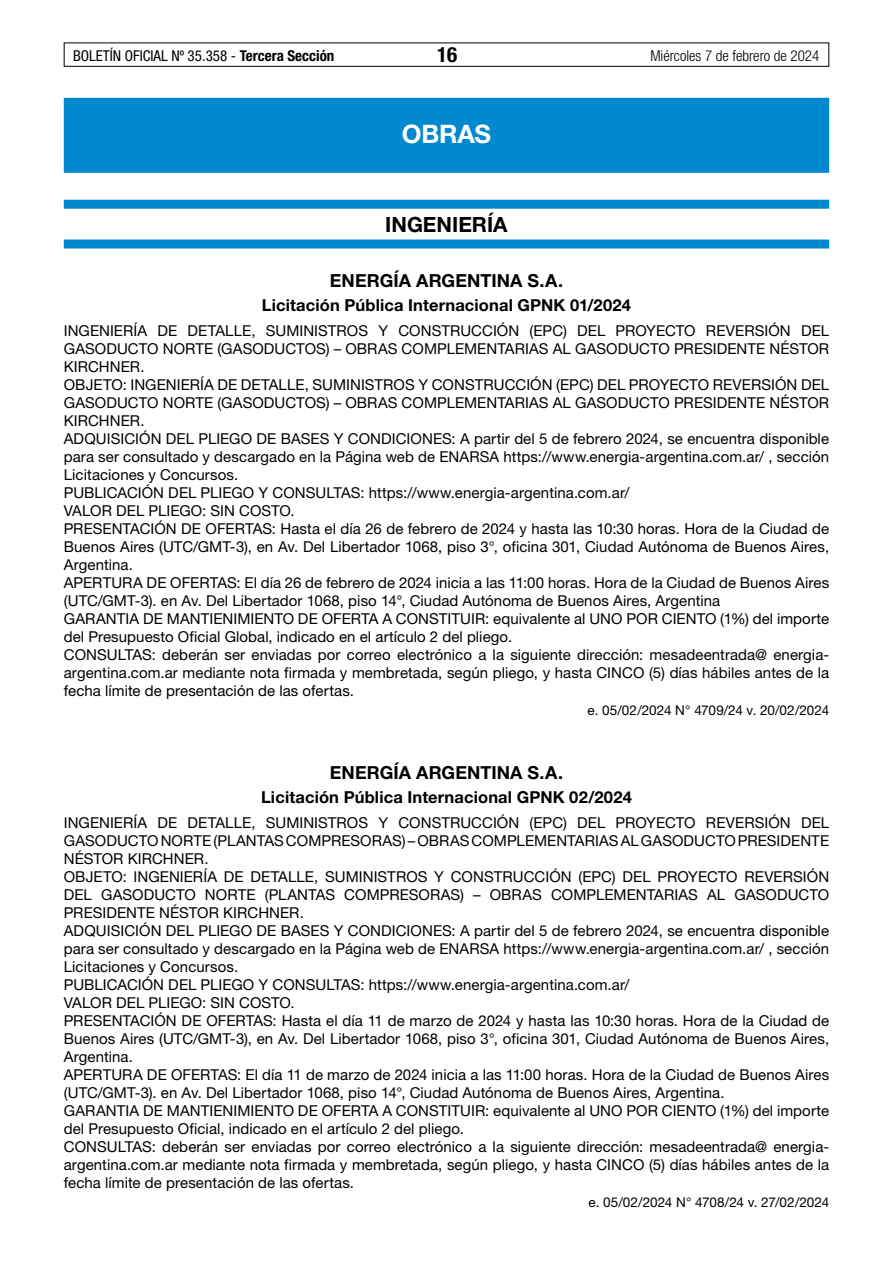
<style>
.page{position:relative;width:893px;height:1263px;background:#fff}
.page>*{position:absolute;margin:0;border:0;box-sizing:border-box;transform-origin:0 0}
.t1{font:700 25.5px "Helvetica Neue LT Std";letter-spacing:-.01em;color:#fff}
.t2{font:700 21px "Helvetica Neue LT Std";color:#000}
.t3{font:700 condensed 21px "Helvetica Neue LT Std";color:#000}
.t4{font:700 18px "Helvetica Neue LT Std";letter-spacing:.005em;color:#000}
.t5{font:700 16.5px "Helvetica Neue LT Std";letter-spacing:.01em;color:#000}
.t6{font:15px/18px "Helvetica Neue LT Std";letter-spacing:.005em;color:#000}
.t7{font:condensed 15px "Helvetica Neue LT Std";color:#000}
.t8{font:300 condensed 15px "Helvetica Neue LT Std";color:#000}
.t9{font:13.5px "Helvetica Neue LT Std";letter-spacing:-.005em;color:#000}
.s1{font-weight:700}
</style>
<div class="page">
<div style="left:64px;top:43px;width:765px;height:24px;border:1px solid #000"></div>
<div style="left:64px;top:98px;width:765px;height:75px;background:#0089cf"></div>
<div style="left:64px;top:200px;width:765px;height:9px;background:#0089cf"></div>
<div style="left:64px;top:240px;width:765px;height:9px;background:#0089cf"></div>
<p class="t7" style="left:73px;top:47px;width:263px">BOLETÍN OFICIAL Nº 35.358 - <span class="s1">Tercera Sección</span></p>
<h2 class="t3" style="left:437px;top:42px;width:22px">16</h2>
<p class="t8" style="left:650px;top:47px;width:170px">Miércoles 7 de febrero de 2024</p>
<h1 class="t1" style="left:402px;top:118px;width:91px">OBRAS</h1>
<h2 class="t2" style="left:385px;top:212px;width:124px">INGENIERÍA</h2>
<p class="t4" style="left:330px;top:270px;width:235px">ENERGÍA ARGENTINA S.A.</p>
<p class="t5" style="left:262px;top:295px;width:371px">Licitación Pública Internacional GPNK 01/2024</p>
<p class="t6" style="left:64px;top:321px;width:767px">INGENIERÍA DE DETALLE, SUMINISTROS Y CONSTRUCCIÓN (EPC) DEL PROYECTO REVERSIÓN DEL GASODUCTO NORTE (GASODUCTOS) – OBRAS COMPLEMENTARIAS AL GASODUCTO PRESIDENTE NÉSTOR KIRCHNER.<br>OBJETO: INGENIERÍA DE DETALLE, SUMINISTROS Y CONSTRUCCIÓN (EPC) DEL PROYECTO REVERSIÓN DEL GASODUCTO NORTE (GASODUCTOS) – OBRAS COMPLEMENTARIAS AL GASODUCTO PRESIDENTE NÉSTOR KIRCHNER.<br>ADQUISICIÓN DEL PLIEGO DE BASES Y CONDICIONES: A partir del 5 de febrero 2024, se encuentra disponible para ser consultado y descargado en la Página web de ENARSA https://www.energia-argentina.com.ar/ , sección Licitaciones y Concursos.<br>PUBLICACIÓN DEL PLIEGO Y CONSULTAS: https://www.energia-argentina.com.ar/<br>VALOR DEL PLIEGO: SIN COSTO.<br>PRESENTACIÓN DE OFERTAS: Hasta el día 26 de febrero de 2024 y hasta las 10:30 horas. Hora de la Ciudad de Buenos Aires (UTC/GMT-3), en Av. Del Libertador 1068, piso 3°, oficina 301, Ciudad Autónoma de Buenos Aires, Argentina.<br>APERTURA DE OFERTAS: El día 26 de febrero de 2024 inicia a las 11:00 horas. Hora de la Ciudad de Buenos Aires (UTC/GMT-3). en Av. Del Libertador 1068, piso 14°, Ciudad Autónoma de Buenos Aires, Argentina<br>GARANTIA DE MANTIENIMIENTO DE OFERTA A CONSTITUIR: equivalente al UNO POR CIENTO (1%) del importe del Presupuesto Oficial Global, indicado en el artículo 2 del pliego.<br>CONSULTAS: deberán ser enviadas por correo electrónico a la siguiente dirección: mesadeentrada@ energia&shy;argentina.com.ar mediante nota firmada y membretada, según pliego, y hasta CINCO (5) días hábiles antes de la fecha límite de presentación de las ofertas.</p>
<p class="t9" style="left:587px;top:702px;width:243px">e. 05/02/2024 N° 4709/24 v. 20/02/2024</p>
<p class="t4" style="left:330px;top:761px;width:235px">ENERGÍA ARGENTINA S.A.</p>
<p class="t5" style="left:261px;top:787px;width:372px">Licitación Pública Internacional GPNK 02/2024</p>
<p class="t6" style="left:64px;top:813px;width:767px">INGENIERÍA DE DETALLE, SUMINISTROS Y CONSTRUCCIÓN (EPC) DEL PROYECTO REVERSIÓN DEL GASODUCTO NORTE (PLANTAS COMPRESORAS) – OBRAS COMPLEMENTARIAS AL GASODUCTO PRESIDENTE NÉSTOR KIRCHNER.<br>OBJETO: INGENIERÍA DE DETALLE, SUMINISTROS Y CONSTRUCCIÓN (EPC) DEL PROYECTO REVERSIÓN DEL GASODUCTO NORTE (PLANTAS COMPRESORAS) – OBRAS COMPLEMENTARIAS AL GASODUCTO PRESIDENTE NÉSTOR KIRCHNER.<br>ADQUISICIÓN DEL PLIEGO DE BASES Y CONDICIONES: A partir del 5 de febrero 2024, se encuentra disponible para ser consultado y descargado en la Página web de ENARSA https://www.energia-argentina.com.ar/ , sección Licitaciones y Concursos.<br>PUBLICACIÓN DEL PLIEGO Y CONSULTAS: https://www.energia-argentina.com.ar/<br>VALOR DEL PLIEGO: SIN COSTO.<br>PRESENTACIÓN DE OFERTAS: Hasta el día 11 de marzo de 2024 y hasta las 10:30 horas. Hora de la Ciudad de Buenos Aires (UTC/GMT-3), en Av. Del Libertador 1068, piso 3°, oficina 301, Ciudad Autónoma de Buenos Aires, Argentina.<br>APERTURA DE OFERTAS: El día 11 de marzo de 2024 inicia a las 11:00 horas. Hora de la Ciudad de Buenos Aires (UTC/GMT-3). en Av. Del Libertador 1068, piso 14°, Ciudad Autónoma de Buenos Aires, Argentina.<br>GARANTIA DE MANTIENIMIENTO DE OFERTA A CONSTITUIR: equivalente al UNO POR CIENTO (1%) del importe del Presupuesto Oficial, indicado en el artículo 2 del pliego.<br>CONSULTAS: deberán ser enviadas por correo electrónico a la siguiente dirección: mesadeentrada@ energia&shy;argentina.com.ar mediante nota firmada y membretada, según pliego, y hasta CINCO (5) días hábiles antes de la fecha límite de presentación de las ofertas.</p>
<p class="t9" style="left:588px;top:1194px;width:242px">e. 05/02/2024 N° 4708/24 v. 27/02/2024</p>
</div>
